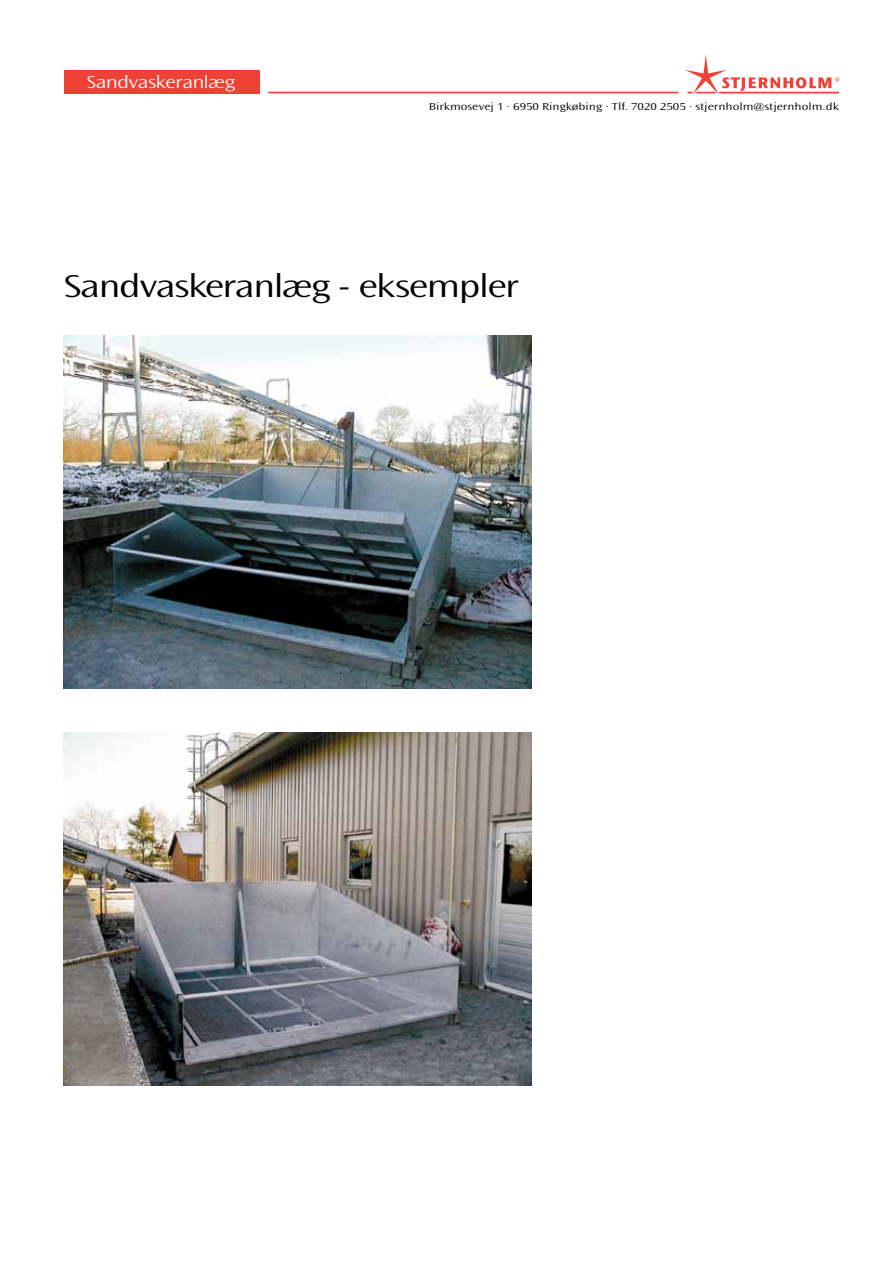
<style>
.page{position:relative;width:893px;height:1263px;background:#fff}
.page>*{position:absolute;margin:0;border:0;box-sizing:border-box;transform-origin:0 0}
.t1{font:300 33px "Ocean Sans";letter-spacing:-.04em;color:#000;scale:1.28 1}
.t2{font:300 expanded 18px "Ocean Sans Std";letter-spacing:-.01em;color:#fff}
.t3{font:300 10.5px "Ocean Sans";color:#000;scale:1.28 1}
</style>
<div class="page">
<svg style="left:685px;top:55px;width:154px;height:40px"></svg>
<div style="left:64px;top:70px;width:195px;height:23px;background:#ef4135"></div>
<hr style="left:268px;top:92px;width:410px;height:1px;background:#ef4135">
<img style="left:64px;top:336px;width:467px;height:353px">
<img style="left:64px;top:733px;width:467px;height:353px">
<h2 class="t2" style="left:87px;top:72px;width:150px">Sandvaskeranlæg</h2>
<p class="t3" style="left:429px;top:101px;width:322px">Birkmosevej 1 · 6950 Ringkøbing · Tlf. 7020 2505 · stjernholm@stjernholm.dk</p>
<h1 class="t1" style="left:64px;top:268px;width:357px">Sandvaskeranlæg - eksempler</h1>
</div>
